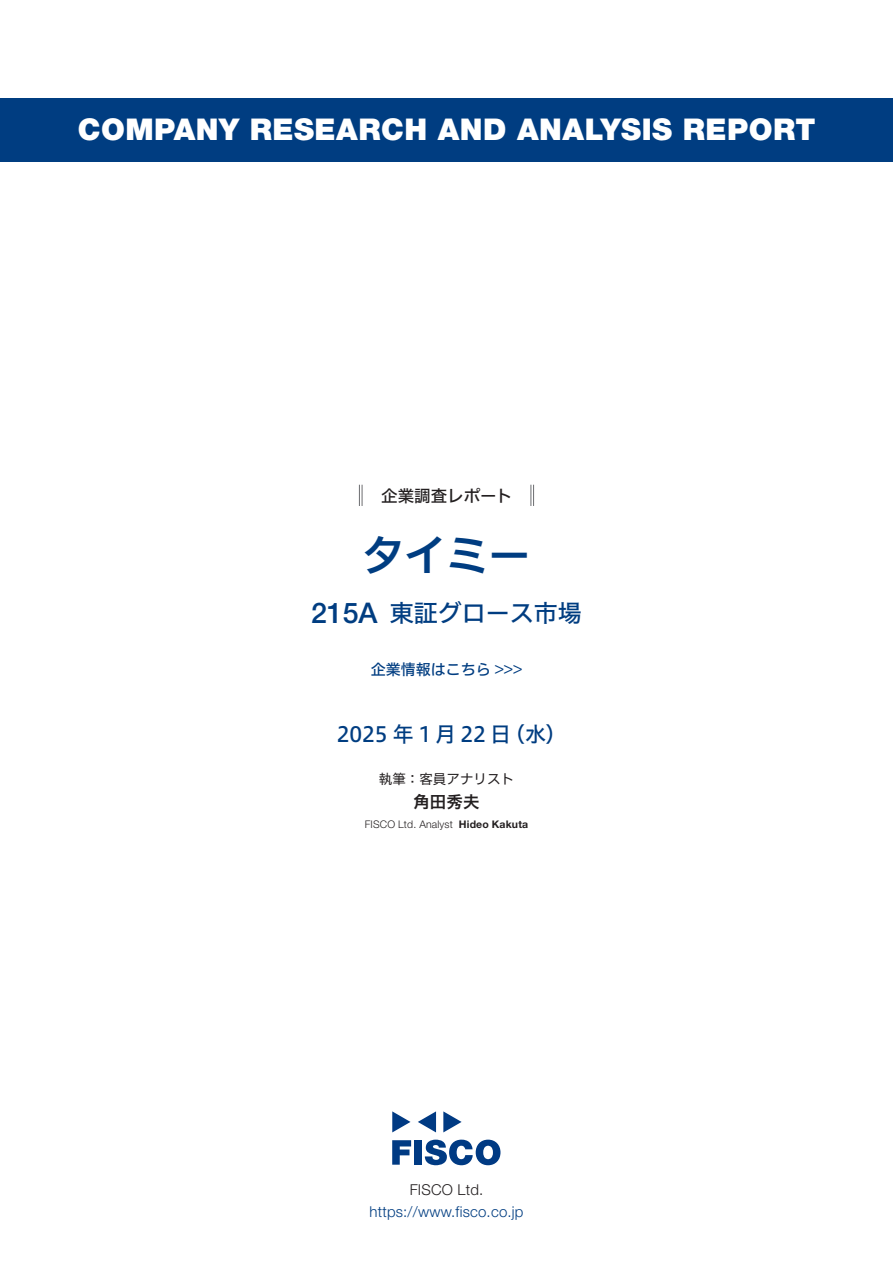
<style>
.page{position:relative;width:893px;height:1263px;background:#fff}
.page>*{position:absolute;margin:0;border:0;box-sizing:border-box;transform-origin:0 0}
.t1{font:42px "Hiragino UD Sans F Std N W6";color:#003d81}
.t2{font:900 30px "Helvetica Neue LT Std";letter-spacing:.015em;color:#fff}
.t3{font:500 28.5px "Helvetica Neue LT Std";color:#003d81}
.t4{font:24px "Hiragino UD Sans F Std N W5";color:#003d81}
.t5{font:21px "Hiragino UD Sans F Std N W5";letter-spacing:.18em;color:#003d81}
.t6{font:16.5px "Hiragino UD Sans F Std N W5";color:#231f20}
.t7{font:16.5px "Hiragino UD Sans F Std N W6";color:#231f20}
.t8{font:300 15px "Helvetica Neue LT Std";letter-spacing:.015em;color:#003d81}
.t9{font:15px "Hiragino UD Sans F Std N W5";color:#003d81}
.t10{font:300 15px "Helvetica Neue LT Std";letter-spacing:.015em;color:#231f20}
.t11{font:13.5px "Hiragino UD Sans F Std N W4";color:#231f20}
.t12{font:300 10.5px "Helvetica Neue LT Std";letter-spacing:.015em;color:#231f20}
.t13{font:700 10.5px "Helvetica Neue LT Std";letter-spacing:.015em;color:#231f20}
</style>
<div class="page">
<svg style="left:392px;top:1140px;width:19px;height:25px"></svg>
<div style="left:414px;top:1140px;width:8px;height:25px;background:#003a83"></div>
<svg style="left:425px;top:1139px;width:75px;height:26px"></svg>
<svg style="left:392px;top:1111px;width:18px;height:21px"></svg>
<svg style="left:443px;top:1111px;width:19px;height:21px"></svg>
<svg style="left:418px;top:1111px;width:18px;height:21px"></svg>
<div style="left:0;top:98px;width:893px;height:64px;background:#003d81"></div>
<svg style="left:359px;top:485px;width:4px;height:21px"></svg>
<svg style="left:531px;top:485px;width:3px;height:21px"></svg>
<p class="t2" style="left:78px;top:112px;width:739px">COMPANY RESEARCH AND ANALYSIS REPORT</p>
<p class="t6" style="left:365px;top:483px;width:149px">　企業調査レポート</p>
<h1 class="t1" style="left:362px;top:523px;width:170px">タイミー</h1>
<p class="t3" style="left:311px;top:596px;width:68px">215A</p>
<p class="t4" style="left:390px;top:594px;width:193px">東証グロース市場</p>
<p class="t9" style="left:371px;top:658px;width:153px">企業情報はこちら &lt;&lt;&lt;</p>
<p class="t5" style="left:337px;top:718px;width:176px">2025年1月22日</p>
<p class="t5" style="left:504px;top:718px;width:64px">（水(</p>
<p class="t11" style="left:379px;top:768px;width:137px">執筆：客員アナリスト</p>
<p class="t7" style="left:413px;top:789px;width:67px">角田秀夫</p>
<p class="t13" style="left:459px;top:818px;width:71px">Hideo Kakuta</p>
<p class="t12" style="left:365px;top:818px;width:90px">FISCO Ltd. Analyst</p>
<p class="t10" style="left:410px;top:1180px;width:75px">FISCO Ltd.</p>
<p class="t8" style="left:369px;top:1202px;width:156px">https://www.fisco.co j p.</p>
</div>
